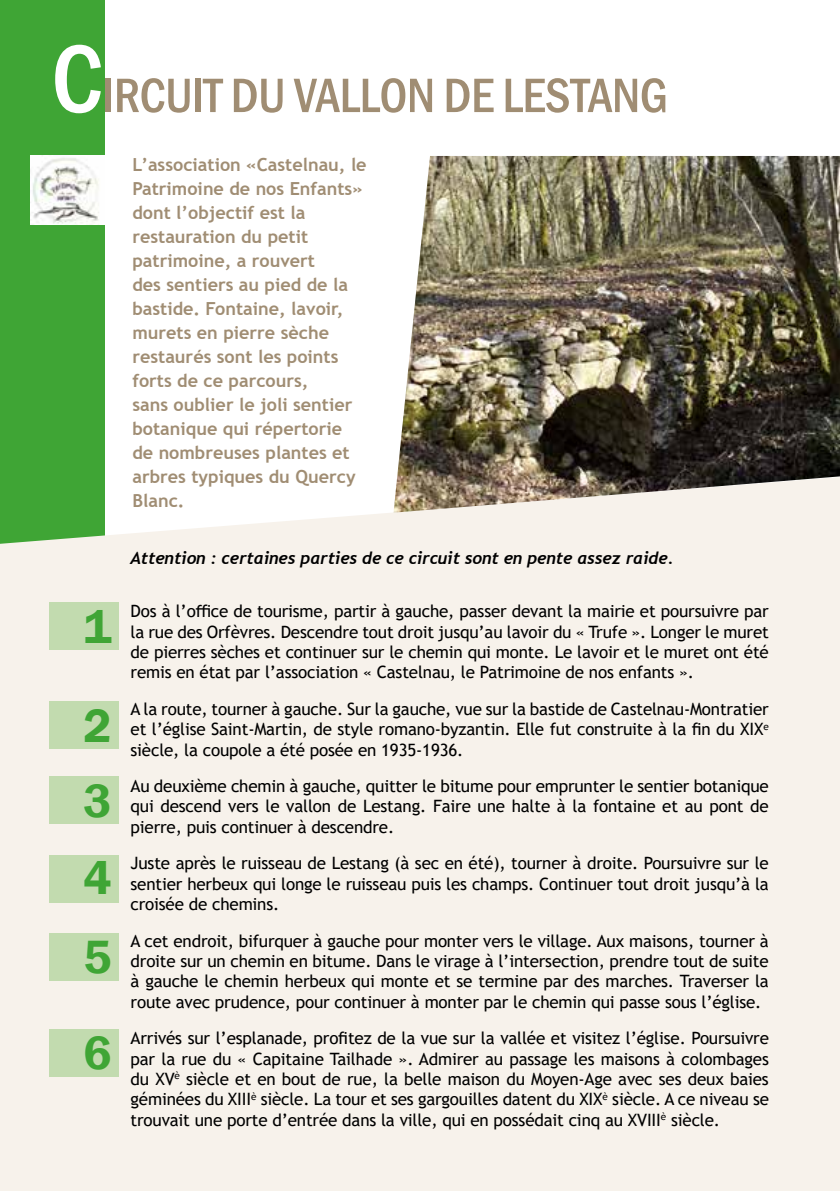
<style>
.page{position:relative;width:840px;height:1191px;background:#fff}
.page>*{position:absolute;margin:0;border:0;box-sizing:border-box;transform-origin:0 0}
.t1{font:500 condensed 50px "Franklin Gothic";letter-spacing:-.01em;color:#a08d73}
.t2{font:600 48px/78px "Franklin Gothic";color:#3fa535}
.t3{font:700 18px/24px "Trebuchet MS";color:#a08d73}
.t4{font:17px/20.4px "Trebuchet MS";letter-spacing:-.01em;color:#000;text-align:justify}
.t5{font:italic 700 17px "Trebuchet";letter-spacing:-.01em;color:#000}
.s1{font-size:99.2px;color:#fff}
</style>
<div class="page">
<div style="left:0;top:0;width:104px;height:592px;background:#3fa535"></div>
<div style="left:0;top:477px;width:839px;height:714px;background:#f7f2eb"></div>
<img style="left:393px;top:156px;width:446px;height:357px">
<div style="left:49px;top:602px;width:70px;height:48px;background:#c2dbaf"></div>
<div style="left:49px;top:701px;width:70px;height:48px;background:#c2dbaf"></div>
<div style="left:49px;top:776px;width:70px;height:47px;background:#c2dbaf"></div>
<div style="left:49px;top:854px;width:70px;height:48px;background:#c2dbaf"></div>
<div style="left:49px;top:933px;width:70px;height:47px;background:#c2dbaf"></div>
<div style="left:49px;top:1029px;width:70px;height:48px;background:#c2dbaf"></div>
<img style="left:30px;top:155px;width:74px;height:69px">
<h1 class="t1" style="left:51px;top:63px;width:618px"><span class="s1">C</span>IRCUIT DU VALLON DE LESTANG</h1>
<h2 class="t2" style="left:83px;top:578px;width:30px;line-height:98.6px">1<br>2</h2>
<h2 class="t2" style="left:83px;top:762px;width:30px;text-align:justify">3<br>4<br>5</h2>
<h2 class="t2" style="left:83px;top:1014px;width:30px">6</h2>
<p class="t3" style="left:132px;top:152px;width:235px">L’association «Castelnau, le<br>Patrimoine de nos Enfants» dont l’objectif est la restauration du petit patrimoine, a rouvert<br>des sentiers au pied de la bastide. Fontaine, lavoir, murets en pierre sèche restaurés sont les points forts de ce parcours,<br>sans oublier le joli sentier botanique qui répertorie de nombreuses plantes et arbres typiques du Quercy<br>Blanc.</p>
<p class="t5" style="left:130px;top:547px;width:544px">Attention : certaines parties de ce circuit sont en pente assez raide.</p>
<p class="t4" style="left:130px;top:601px;width:639px">Dos à l’office de tourisme, partir à gauche, passer devant la mairie et poursuivre par la rue des Orfèvres. Descendre tout droit jusqu’au lavoir du « Trufe ». Longer le muret de pierres sèches et continuer sur le chemin qui monte. Le lavoir et le muret ont été remis en état par l’association « Castelnau, le Patrimoine de nos enfants ».</p>
<p class="t4" style="left:130px;top:698px;width:639px">A la route, tourner à gauche. Sur la gauche, vue sur la bastide de Castelnau-Montratier et l’église Saint-Martin, de style romano-byzantin. Elle fut construite à la fin du XIX<sup>e </sup>siècle, la coupole a été posée en 1935-1936.</p>
<p class="t4" style="left:130px;top:775px;width:639px">Au deuxième chemin à gauche, quitter le bitume pour emprunter le sentier botanique qui descend vers le vallon de Lestang. Faire une halte à la fontaine et au pont de pierre, puis continuer à descendre.</p>
<p class="t4" style="left:130px;top:853px;width:639px">Juste après le ruisseau de Lestang (à sec en été), tourner à droite. Poursuivre sur le sentier herbeux qui longe le ruisseau puis les champs. Continuer tout droit jusqu’à la croisée de chemins.</p>
<p class="t4" style="left:130px;top:930px;width:639px">A cet endroit, bifurquer à gauche pour monter vers le village. Aux maisons, tourner à droite sur un chemin en bitume. Dans le virage à l’intersection, prendre tout de suite à gauche le chemin herbeux qui monte et se termine par des marches. Traverser la route avec prudence, pour continuer à monter par le chemin qui passe sous l’église.</p>
<p class="t4" style="left:130px;top:1027px;width:639px">Arrivés sur l’esplanade, profitez de la vue sur la vallée et visitez l’église. Poursuivre par la rue du « Capitaine Tailhade ». Admirer au passage les maisons à colombages du XV<sup>è</sup> siècle et en bout de rue, la belle maison du Moyen-Age avec ses deux baies géminées du XIII<sup>è</sup> siècle. La tour et ses gargouilles datent du XIX<sup>è</sup> siècle. A ce niveau se trouvait une porte d’entrée dans la ville, qui en possédait cinq au XVIII<sup>è</sup> siècle.</p>
</div>
